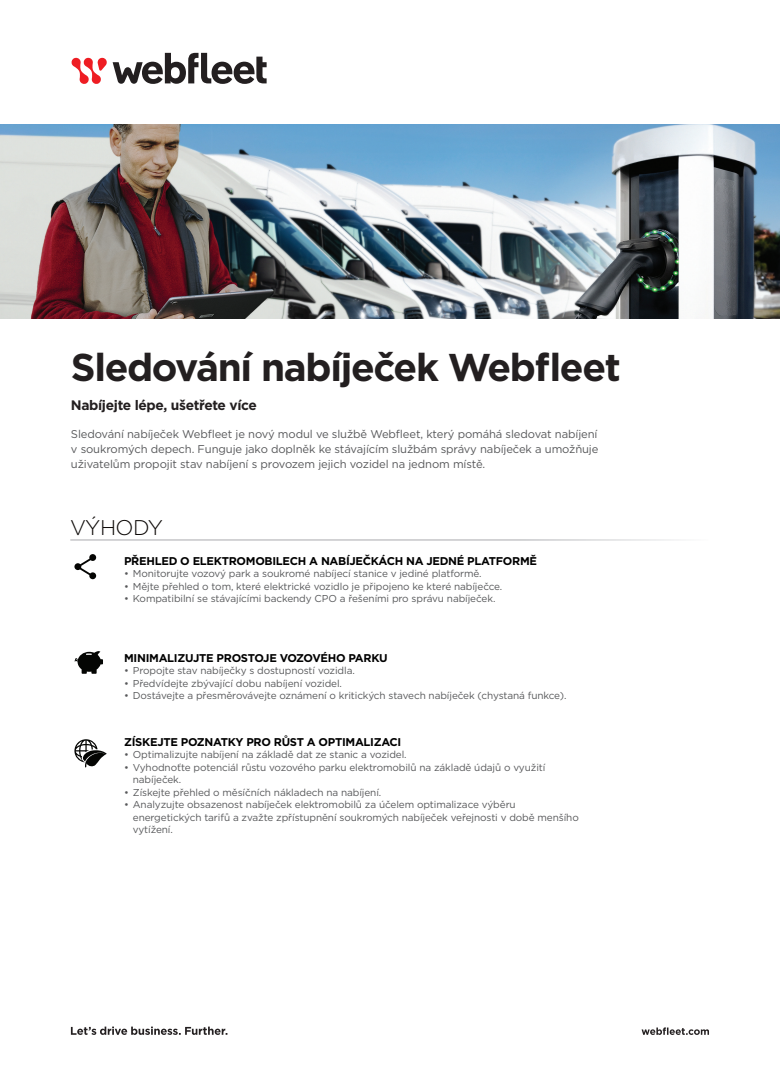
<style>
.page{position:relative;width:780px;height:1088px;background:#fff}
.page>*{position:absolute;margin:0;border:0;box-sizing:border-box;transform-origin:0 0}
.t1{font:700 38.75px "Gotham";letter-spacing:-.035em;color:#231f20}
.t2{font:300 21.25px "Gotham";letter-spacing:-.025em;color:#0c0806}
.t3{font:700 13.75px "Gotham";letter-spacing:-.025em;color:#231f20}
.t4{font:11.25px/15px "Gotham";letter-spacing:-.01em;color:#57585a;text-align:justify}
.t5{font:700 11.25px "Gotham";letter-spacing:-.025em;color:#000}
.t6{font:10px/12.5px "Gotham";letter-spacing:-.01em;color:#57585a}
</style>
<div class="page">
<svg style="left:71px;top:1026px;width:156px;height:9px"></svg>
<svg style="left:641px;top:1027px;width:68px;height:8px"></svg>
<svg style="left:113px;top:53px;width:153px;height:31px"></svg>
<svg style="left:71px;top:57px;width:36px;height:27px"></svg>
<img style="left:0;top:124px;width:780px;height:195px">
<svg style="left:74px;top:554px;width:22px;height:25px"></svg>
<svg style="left:74px;top:651px;width:29px;height:23px"></svg>
<svg style="left:74px;top:739px;width:33px;height:29px"></svg>
<h1 class="t1" style="left:71px;top:342px;width:551px">Sledování nabíječek Webfleet</h1>
<h3 class="t3" style="left:71px;top:396px;width:187px">Nabíjejte lépe, ušetřete více</h3>
<p class="t4" style="left:71px;top:426px;width:529px">Sledování nabíječek Webfleet je nový modul ve službě Webfleet, který pomáhá sledovat nabíjení v soukromých depech. Funguje jako doplněk ke stávajícím službám správy nabíječek a umožňuje uživatelům propojit stav nabíjení s provozem jejich vozidel na jednom místě.</p>
<h2 class="t2" style="left:70px;top:514px;width:94px">VÝHODY</h2>
<p class="t5" style="left:124px;top:553px;width:414px">PŘEHLED O ELEKTROMOBILECH A NABÍJEČKÁCH NA JEDNÉ PLATFORMĚ</p>
<p class="t6" style="left:124px;top:567px;width:359px">• Monitorujte vozový park a soukromé nabíjecí stanice v jediné platformě.</p>
<p class="t6" style="left:124px;top:579px;width:380px">• Mějte přehled o tom, které elektrické vozidlo je připojeno ke které nabíječce.</p>
<p class="t6" style="left:124px;top:592px;width:373px">• Kompatibilní se stávajícími backendy CPO a řešeními pro správu nabíječek.</p>
<p class="t5" style="left:124px;top:650px;width:265px">MINIMALIZUJTE PROSTOJE VOZOVÉHO PARKU</p>
<p class="t6" style="left:124px;top:664px;width:232px">• Propojte stav nabíječky s dostupností vozidla.</p>
<p class="t6" style="left:124px;top:676px;width:219px">• Předvídejte zbývající dobu nabíjení vozidel.</p>
<p class="t6" style="left:124px;top:689px;width:444px">• Dostávejte a přesměrovávejte oznámení o kritických stavech nabíječek (chystaná funkce).</p>
<p class="t5" style="left:124px;top:734px;width:279px">ZÍSKEJTE POZNATKY PRO RŮST A OPTIMALIZACI</p>
<p class="t6" style="left:124px;top:748px;width:284px">• Optimalizujte nabíjení na základě dat ze stanic a vozidel.</p>
<p class="t6" style="left:133px;top:761px;width:414px;text-indent:-9px">• Vyhodnoťte potenciál růstu vozového parku elektromobilů na základě údajů o využití nabíječek.</p>
<p class="t6" style="left:124px;top:786px;width:259px">• Získejte přehled o měsíčních nákladech na nabíjení.</p>
<p class="t6" style="left:133px;top:798px;width:447px;text-indent:-9px">• Analyzujte obsazenost nabíječek elektromobilů za účelem optimalizace výběru energetických tarifů a zvažte zpřístupnění soukromých nabíječek veřejnosti v době menšího vytížení.</p>
</div>
